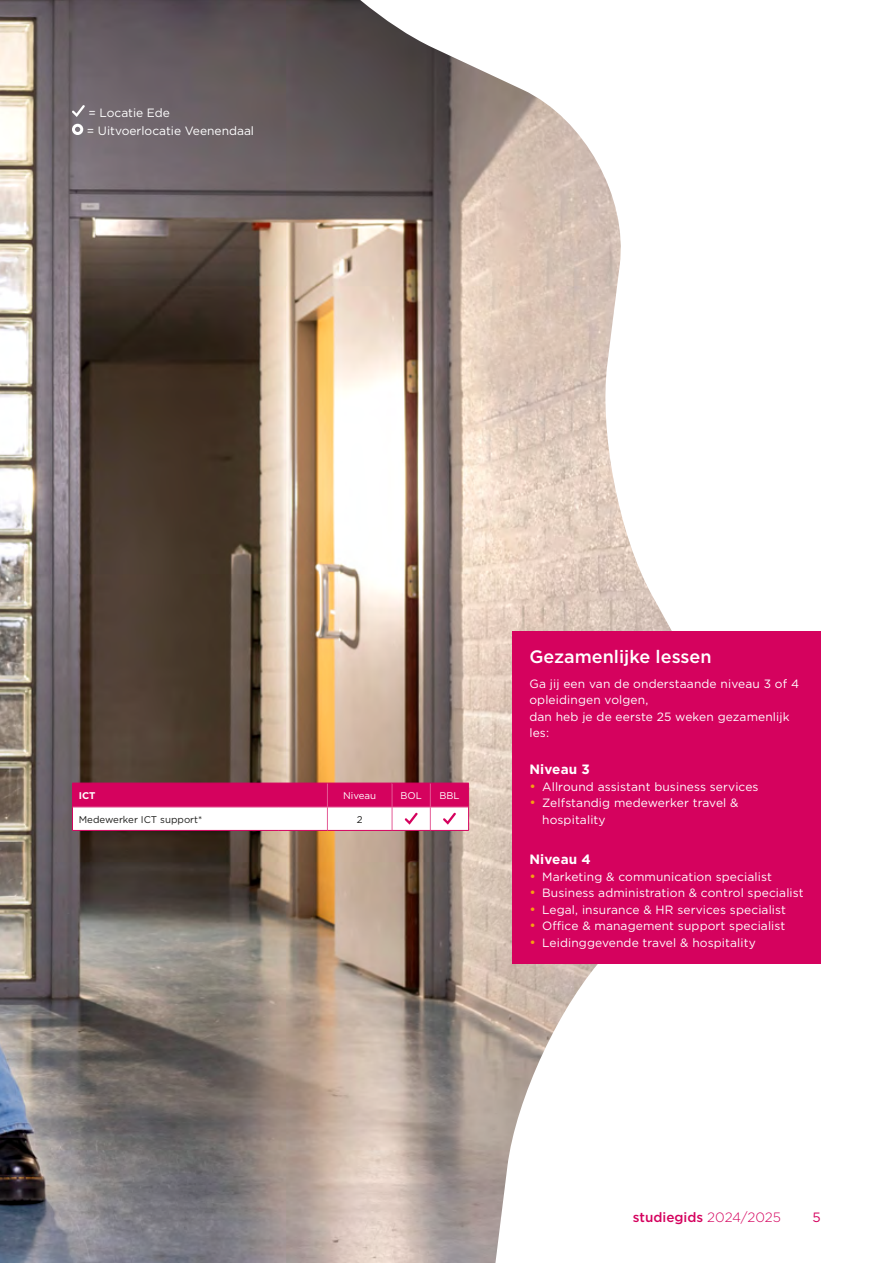
<style>
.page{position:relative;width:893px;height:1263px;background:#fff}
.page>*{position:absolute;margin:0;border:0;box-sizing:border-box;transform-origin:0 0}
.t1{font:500 18px "Gotham";color:#fff}
.t2{font:500 13.5px "Gotham";color:#d5025e}
.Platte_tekst{font:700 13.5px "Gotham";letter-spacing:.01em;color:#fff}
.t3{font:13.5px "Gotham";color:#d5025e}
.Platte_tekst_diap{font:12px/16.5px "Gotham";letter-spacing:.01em;color:#fff}
.Opleidingen_verzicht_-_plat{font:9.75px "Gotham";color:#1d1d1b}
.Opleidingenoverzicht_diap{font:9.75px "Gotham";color:#fff}
.t4{font:700 9.75px "Gotham";color:#fff}
.Oplediningenoverzicht_niveau_Locatie{font:9.75px "Gotham";color:#1d1d1b}
.s1{font-size:13.5px;color:#f69f14}
.s2{font-weight:300}
</style>
<div class="page">
<img style="left:0;top:0;width:672px;height:1263px">
<div style="left:512px;top:631px;width:309px;height:333px;background:#d5025e"></div>
<svg style="left:72px;top:105px;width:13px;height:12px"></svg>
<div style="left:72px;top:124px;width:11px;height:11px;border:3px solid #fff;border-radius:50%"></div>
<hr style="left:72px;top:830px;width:206px;height:1px;background:#d5025e">
<hr style="left:278px;top:830px;width:49px;height:1px;background:#d5025e">
<hr style="left:327px;top:830px;width:65px;height:1px;background:#d5025e">
<hr style="left:392px;top:830px;width:38px;height:1px;background:#d5025e">
<hr style="left:430px;top:830px;width:39px;height:1px;background:#d5025e">
<svg style="left:72px;top:783px;width:397px;height:47px"></svg>
<p class="Platte_tekst_diap" style="left:88px;top:104px;width:83px">= Locatie Ede</p>
<p class="Platte_tekst_diap" style="left:87px;top:122px;width:169px">= Uitvoerlocatie Veenendaal</p>
<p class="t4" style="left:79px;top:789px;width:18px">ICT</p>
<p class="Opleidingenoverzicht_diap" style="left:343px;top:789px;width:35px">Niveau</p>
<p class="Opleidingenoverzicht_diap" style="left:400px;top:789px;width:23px">BOL</p>
<p class="Opleidingenoverzicht_diap" style="left:439px;top:789px;width:22px">BBL</p>
<p class="Opleidingen_verzicht_-_plat" style="left:79px;top:813px;width:125px">Medewerker ICT support*</p>
<p class="Oplediningenoverzicht_niveau_Locatie" style="left:357px;top:813px;width:7px">2</p>
<p class="t1" style="left:529px;top:645px;width:184px">Gezamenlijke lessen</p>
<p class="Platte_tekst_diap" style="left:529px;top:675px;width:271px">Ga jij een van de onderstaande niveau 3 of 4 opleidingen volgen,<br>dan heb je de eerste 25 weken gezamenlijk les:</p>
<p class="Platte_tekst" style="left:529px;top:760px;width:62px">Niveau 3</p>
<p class="Platte_tekst_diap" style="left:529px;top:778px;width:231px"><span class="s1">•</span> Allround assistant business services</p>
<p class="Platte_tekst_diap" style="left:542px;top:794px;width:198px;text-indent:-13px"><span class="s1">•</span> Zelfstandig medewerker travel &amp; hospitality</p>
<p class="Platte_tekst" style="left:529px;top:850px;width:63px">Niveau 4</p>
<p class="Platte_tekst_diap" style="left:529px;top:868px;width:244px"><span class="s1">•</span> Marketing &amp; communication specialist</p>
<p class="Platte_tekst_diap" style="left:529px;top:884px;width:276px"><span class="s1">•</span> Business administration &amp; control specialist</p>
<p class="Platte_tekst_diap" style="left:529px;top:901px;width:258px"><span class="s1">•</span> Legal, insurance &amp; HR services specialist</p>
<p class="Platte_tekst_diap" style="left:529px;top:917px;width:257px"><span class="s1">•</span> Office &amp; management support specialist</p>
<p class="Platte_tekst_diap" style="left:529px;top:934px;width:228px"><span class="s1">•</span> Leidinggevende travel &amp; hospitality</p>
<p class="t2" style="left:633px;top:1208px;width:150px">studiegids <span class="s2">2024/2025</span></p>
<p class="t3" style="left:812px;top:1209px;width:10px">5</p>
</div>
